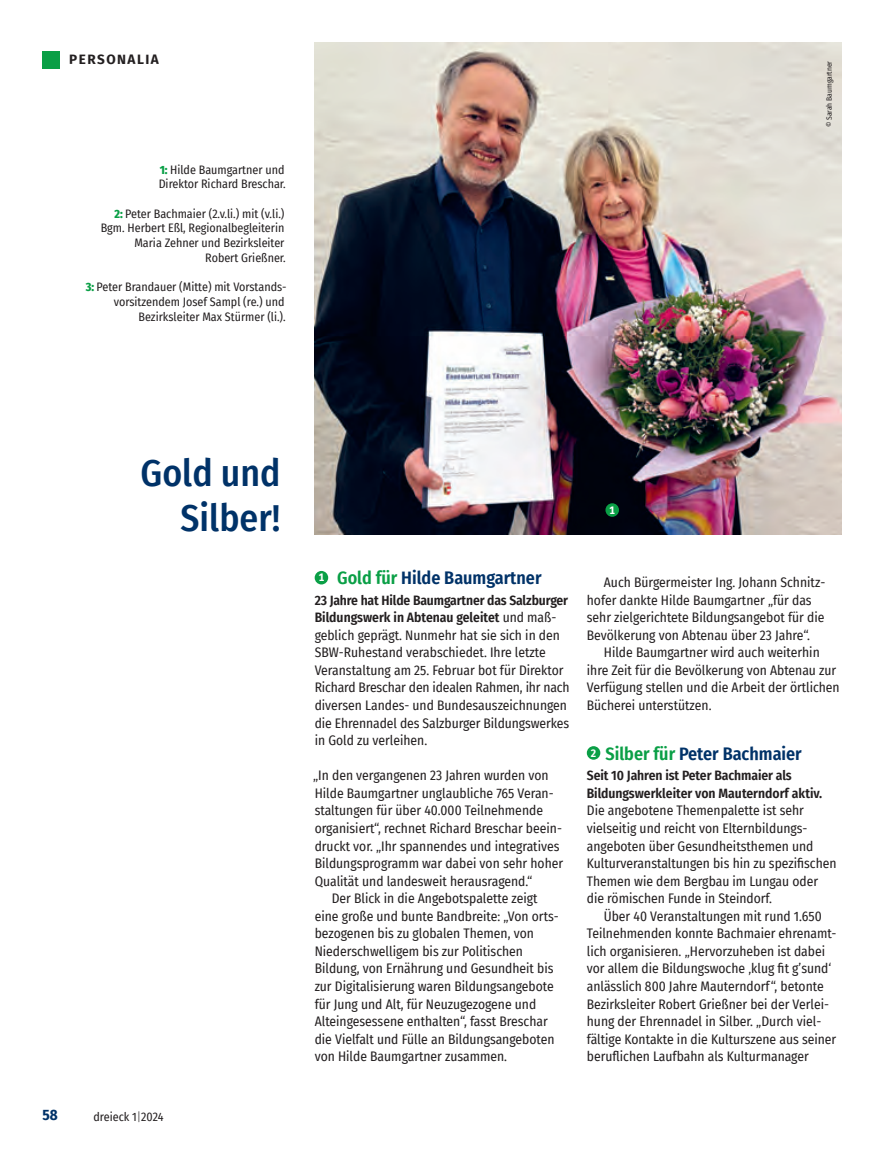
<style>
.page{position:relative;width:893px;height:1149px;background:#fff}
.page>*{position:absolute;margin:0;border:0;box-sizing:border-box;transform-origin:0 0}
.t1{font:500 37.5px/44.5px "Fira Sans Condensed";color:#003268;text-align:right}
.t2{font:600 18px "Fira Sans Condensed";color:#003268}
.t3{font:700 15px "Fira Sans Condensed";color:#003268}
.t4{font:13.5px/17.5px "Fira Sans Condensed";color:#231f20}
.t5{font:700 13.5px "Fira Sans";letter-spacing:.11em;color:#231f20}
.t6{font:12px/14.7px "Fira Sans Condensed";color:#231f20;text-align:right}
.t7{font:700 10.8px "Fira Sans Condensed";color:#fff}
.t8{font:7.5px "Fira Sans Condensed";color:#231f20}
.s1{font-weight:800;color:#0a9f46}
.s2{font-weight:300}
.s3{color:#0a9f46}
.s4{font-weight:600}
</style>
<div class="page">
<div style="left:587px;top:746px;width:13px;height:13px;background:#0a9f46;border-radius:50%"></div>
<img style="left:315px;top:43px;width:527px;height:491px">
<div style="left:605px;top:503px;width:14px;height:13px;background:#0a9f46;border-radius:50%"></div>
<div style="left:42px;top:51px;width:17px;height:17px;background:#0a9f46"></div>
<div style="left:315px;top:570px;width:13px;height:14px;background:#0a9f46;border-radius:50%"></div>
<p class="t5" style="left:69px;top:51px;width:91px">PERSONALIA</p>
<p class="t6" style="left:159px;top:162px;width:129px;text-align:left"><span class="s1">1:</span> Hilde Baumgartner und<br>Direktor Richard Breschar.</p>
<p class="t6" style="left:101px;top:206px;width:187px"><span class="s1">2:</span> Peter Bachmaier (2.v.li.) mit (v.li.)<br>Bgm. Herbert Eßl, Regionalbegleiterin<br>Maria Zehner und Bezirksleiter<br>Robert Grießner.</p>
<p class="t6" style="left:86px;top:280px;width:202px"><span class="s1">3:</span> Peter Brandauer (Mitte) mit Vorstands - vorsitzendem Josef Sampl (re.) und<br>Bezirksleiter Max Stürmer (li.).</p>
<p class="t8" style="left:825px;top:127px;width:68px;rotate:-90deg">© Sarah Baumgartner</p>
<p class="t1" style="left:141px;top:451px;width:141px">Gold und<br>Silber!</p>
<p class="t3" style="left:42px;top:1106px;width:17px">58</p>
<p class="t6" style="left:94px;top:1108px;width:72px">dreieck 1<span class="s2">|</span>2024</p>
<p class="t7" style="left:609px;top:503px;width:7px">1</p>
<p class="t2" style="left:337px;top:567px;width:206px"><span class="s3">Gold für</span> Hilde Baumgartner</p>
<p class="t4" style="left:315px;top:591px;width:257px"><span class="s4">23 Jahre hat Hilde Baumgartner das Salzburger Bildungswerk in Abtenau geleitet</span> und maß&shy;geblich geprägt. Nunmehr hat sie sich in den SBW-Ruhestand verabschiedet. Ihre letzte Veranstaltung am 25. Februar bot für Direktor Richard Breschar den idealen Rahmen, ihr nach diversen Landes- und Bundesauszeichnungen die Ehrennadel des Salzburger Bildungswerkes in Gold zu verleihen.</p>
<p class="t4" style="left:313px;top:766px;width:252px">„In den vergangenen 23 Jahren wurden von Hilde Baumgartner unglaubliche 765 Veran&shy;staltungen für über 40.000 Teilnehmende organisiert“, rechnet Richard Breschar beein&shy;druckt vor. „Ihr spannendes und integratives Bildungsprogramm war dabei von sehr hoher Qualität und landesweit herausragend.“</p>
<p class="t4" style="left:315px;top:889px;width:246px;text-indent:17px">Der Blick in die Angebotspalette zeigt eine große und bunte Bandbreite: „Von orts&shy;bezogenen bis zu globalen Themen, von Niederschwelligem bis zur Politischen Bildung, von Ernährung und Gesundheit bis zur Digitalisierung waren Bildungsangebote für Jung und Alt, für Neuzugezogene und Alteingesessene enthalten“, fasst Breschar die Vielfalt und Fülle an Bildungsangeboten von Hilde Baumgartner zusammen.</p>
<p class="t7" style="left:319px;top:571px;width:7px">1</p>
<p class="t4" style="left:587px;top:573px;width:240px;text-indent:17px">Auch Bürgermeister Ing. Johann Schnitz - hofer dankte Hilde Baumgartner „für das sehr zielgerichtete Bildungsangebot für die Bevölkerung von Abtenau über 23 Jahre“.</p>
<p class="t4" style="left:587px;top:643px;width:254px;text-indent:17px">Hilde Baumgartner wird auch weiterhin ihre Zeit für die Bevölkerung von Abtenau zur Verfügung stellen und die Arbeit der örtlichen Bücherei unterstützen.</p>
<p class="t2" style="left:605px;top:742px;width:198px"><span class="s3">Silber für</span> Peter Bachmaier</p>
<p class="t4" style="left:587px;top:766px;width:251px"><span class="s4">Seit 10 Jahren ist Peter Bachmaier als Bildungswerkleiter von Mauterndorf aktiv.<br></span>Die angebotene Themenpalette ist sehr vielseitig und reicht von Elternbildungs - angeboten über Gesundheitsthemen und Kulturveranstaltungen bis hin zu spezifischen Themen wie dem Bergbau im Lungau oder die römischen Funde in Steindorf.</p>
<p class="t4" style="left:587px;top:907px;width:251px;text-indent:17px">Über 40 Veranstaltungen mit rund 1.650<br>Teilnehmenden konnte Bachmaier ehrenamt&shy;lich organisieren. „Hervorzuheben ist dabei vor allem die Bildungswoche ‚klug fit g’sund‘ anlässlich 800 Jahre Mauterndorf“, betonte Bezirksleiter Robert Grießner bei der Verlei&shy;hung der Ehrennadel in Silber. „Durch viel - fältige Kontakte in die Kulturszene aus seiner beruflichen Laufbahn als Kulturmanager</p>
<p class="t7" style="left:591px;top:746px;width:7px">2</p>
</div>
